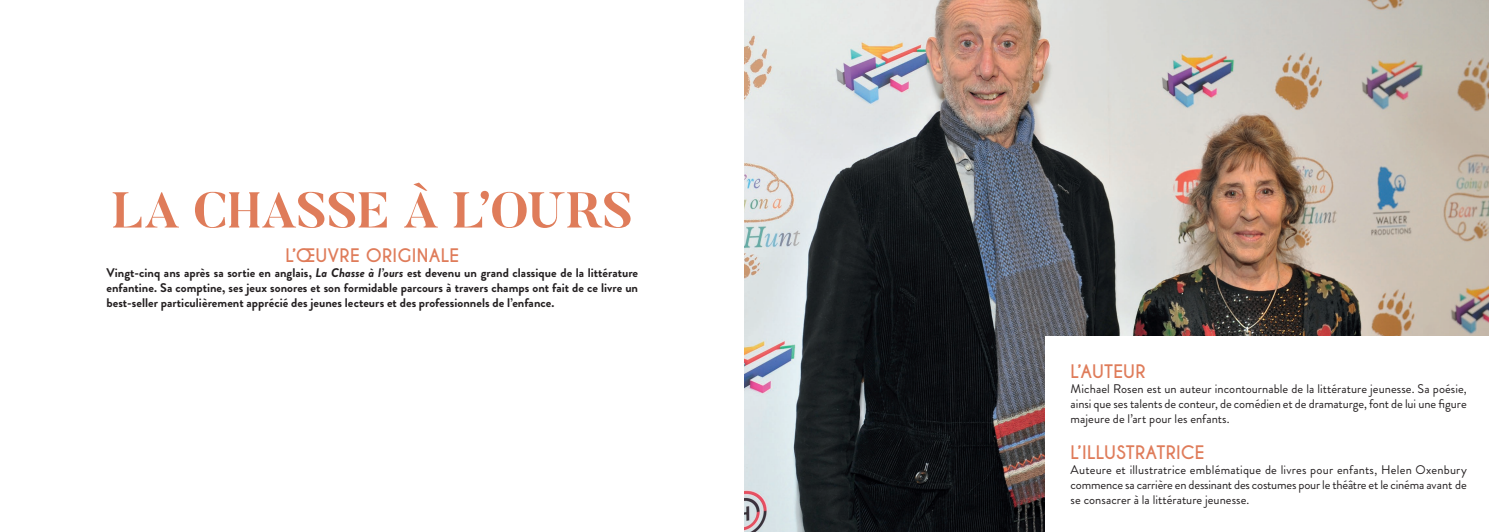
<style>
.page{position:relative;width:1489px;height:532px;background:#fff}
.page>*{position:absolute;margin:0;border:0;box-sizing:border-box;transform-origin:0 0}
.t1{font:700 50px "Butler";letter-spacing:-.005em;color:#df7c5a}
.t2{font:700 17.5px "Caviar Dreams";letter-spacing:.01em;color:#df7c5a}
.t3{font:12.5px/15px "Brandon Grotesque";color:#231f20;text-align:justify}
.t4{font:700 12.5px/15px "Brandon Grotesque";letter-spacing:.005em;color:#231f20;text-align:justify}
.s1{font-style:italic}
</style>
<div class="page">
<img style="left:744px;top:0;width:744px;height:531px">
<div style="left:1045px;top:337px;width:443px;height:194px;background:#fff"></div>
<h1 class="t1" style="left:111px;top:178px;width:523px">LA CHASSE À L’OURS</h1>
<h2 class="t2" style="left:285px;top:245px;width:175px">L’ŒUVRE ORIGINALE</h2>
<p class="t4" style="left:106px;top:265px;width:533px">Vingt-cinq ans après sa sortie en anglais, <span class="s1">La Chasse à l’ours</span> est devenu un grand classique de la littérature enfantine. Sa comptine, ses jeux sonores et son formidable parcours à travers champs ont fait de ce livre un best-seller particulièrement apprécié des jeunes lecteurs et des professionnels de l’enfance.</p>
<h2 class="t2" style="left:1070px;top:361px;width:76px">L’AUTEUR</h2>
<p class="t3" style="left:1070px;top:381px;width:397px">Michael Rosen est un auteur incontournable de la littérature jeunesse. Sa poésie, ainsi que ses talents de conteur, de comédien et de dramaturge, font de lui une figure majeure de l’art pour les enfants.</p>
<h2 class="t2" style="left:1070px;top:442px;width:135px">L’ILLUSTRATRICE</h2>
<p class="t3" style="left:1070px;top:462px;width:398px">Auteure et illustratrice emblématique de livres pour enfants, Helen Oxenbury commence sa carrière en dessinant des costumes pour le théâtre et le cinéma avant de se consacrer à la littérature jeunesse.</p>
</div>
